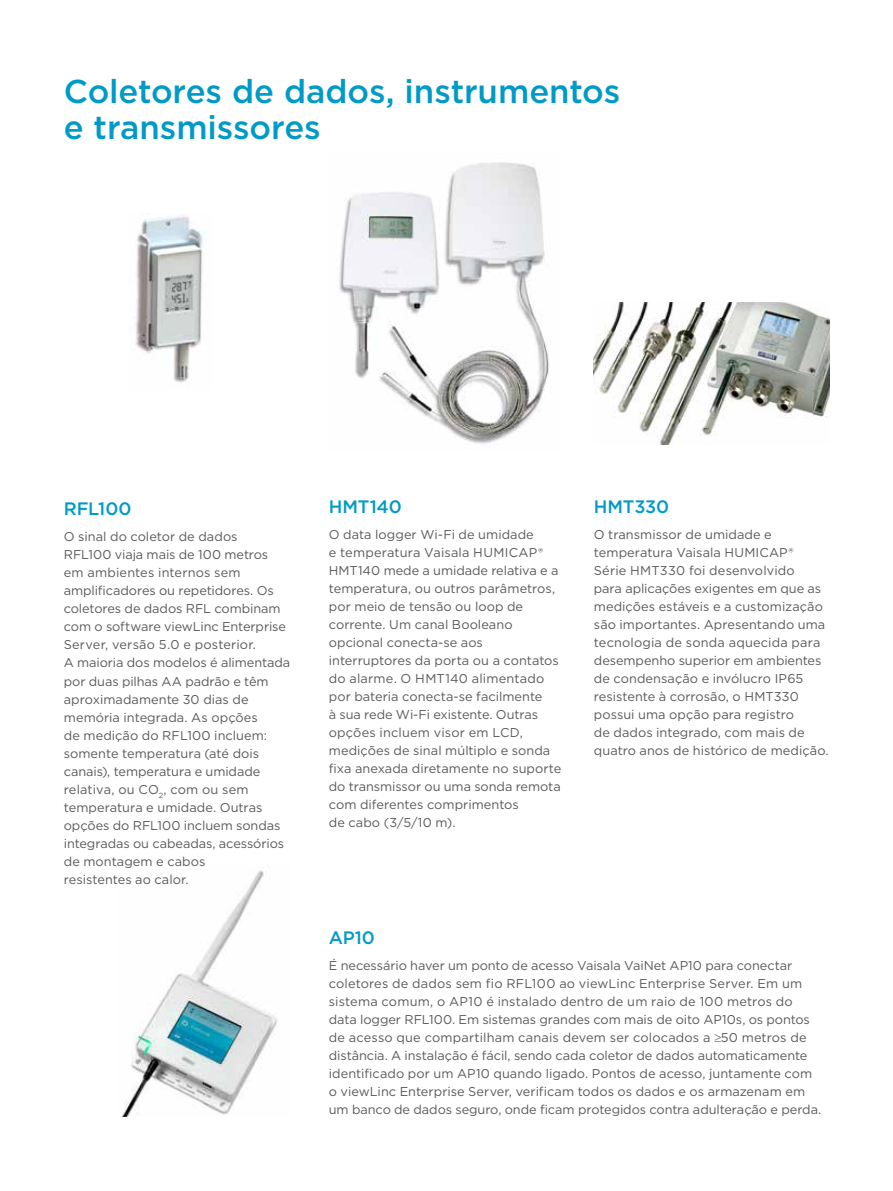
<style>
.page{position:relative;width:893px;height:1191px;background:#fff}
.page>*{position:absolute;margin:0;border:0;box-sizing:border-box;transform-origin:0 0}
.t1{font:500 33px/36px "Gotham";letter-spacing:-.005em;color:#009ac7}
.t2{font:500 18px "Gotham";letter-spacing:-.01em;color:#009ac7}
.t3{font:12.75px/18px "Gotham";color:#58595b}
</style>
<div class="page">
<img style="left:122px;top:870px;width:155px;height:246px">
<img style="left:135px;top:214px;width:69px;height:169px">
<img style="left:339px;top:162px;width:210px;height:282px">
<img style="left:594px;top:302px;width:235px;height:142px">
<h1 class="t1" style="left:64px;top:73px;width:558px">Coletores de dados, instrumentos e transmissores</h1>
<h2 class="t2" style="left:64px;top:497px;width:69px">RFL100</h2>
<p class="t3" style="left:64px;top:527px;width:228px">O sinal do coletor de dados<br>RFL100 viaja mais de 100 metros em ambientes internos sem amplificadores ou repetidores. Os coletores de dados RFL combinam com o software viewLinc Enterprise<br>Server, versão 5.0 e posterior.<br>A maioria dos modelos é alimentada por duas pilhas AA padrão e têm aproximadamente 30 dias de memória integrada. As opções<br>de medição do RFL100 incluem: somente temperatura (até dois canais), temperatura e umidade relativa, ou CO<sub>2</sub>, com ou sem temperatura e umidade. Outras opções do RFL100 incluem sondas integradas ou cabeadas, acessórios de montagem e cabos<br>resistentes ao calor.</p>
<h2 class="t2" style="left:329px;top:494px;width:74px">HMT140</h2>
<p class="t3" style="left:329px;top:525px;width:234px">O data logger Wi-Fi de umidade<br>e temperatura Vaisala HUMICAP®<br>HMT140 mede a umidade relativa e a temperatura, ou outros parâmetros, por meio de tensão ou loop de corrente. Um canal Booleano opcional conecta-se aos interruptores da porta ou a contatos do alarme. O HMT140 alimentado por bateria conecta-se facilmente<br>à sua rede Wi-Fi existente. Outras opções incluem visor em LCD, medições de sinal múltiplo e sonda fixa anexada diretamente no suporte do transmissor ou uma sonda remota com diferentes comprimentos<br>de cabo (3/5/10 m).</p>
<h2 class="t2" style="left:594px;top:494px;width:77px">HMT330</h2>
<p class="t3" style="left:594px;top:525px;width:236px">O transmissor de umidade e temperatura Vaisala HUMICAP®<br>Série HMT330 foi desenvolvido<br>para aplicações exigentes em que as medições estáveis e a customização são importantes. Apresentando uma tecnologia de sonda aquecida para desempenho superior em ambientes de condensação e invólucro IP65 resistente à corrosão, o HMT330 possui uma opção para registro<br>de dados integrado, com mais de quatro anos de histórico de medição.</p>
<h2 class="t2" style="left:329px;top:925px;width:48px">AP10</h2>
<p class="t3" style="left:329px;top:956px;width:494px">É necessário haver um ponto de acesso Vaisala VaiNet AP10 para conectar coletores de dados sem fio RFL100 ao viewLinc Enterprise Server. Em um sistema comum, o AP10 é instalado dentro de um raio de 100 metros do data logger RFL100. Em sistemas grandes com mais de oito AP10s, os pontos de acesso que compartilham canais devem ser colocados a ≥50 metros de distância. A instalação é fácil, sendo cada coletor de dados automaticamente identificado por um AP10 quando ligado. Pontos de acesso, juntamente com o viewLinc Enterprise Server, verificam todos os dados e os armazenam em um banco de dados seguro, onde ficam protegidos contra adulteração e perda.</p>
</div>
